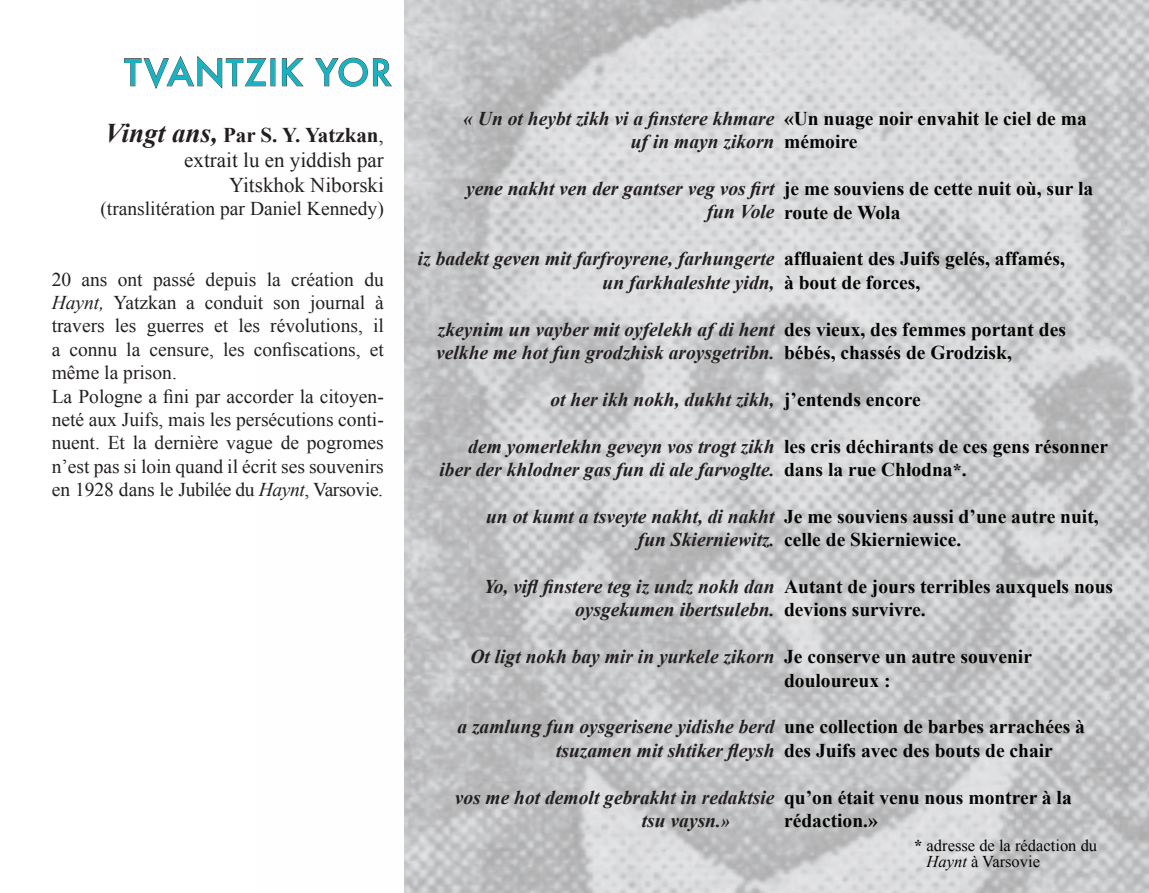
<style>
.page{position:relative;width:1149px;height:893px;background:#fff}
.page>*{position:absolute;margin:0;border:0;box-sizing:border-box;transform-origin:0 0}
.t1{font:500 36px "Futura";letter-spacing:.025em;color:#17b3c2}
.t2{font:21px/25.2px "Times New Roman";color:#231f20;text-align:right}
.t3{font:italic 700 19.5px/23.4px "Times New Roman";color:#231f20;text-align:right}
.t4{font:700 19.5px/23.4px "Times New Roman";color:#040503}
.t5{font:19.5px/23.4px "Times New Roman";color:#231f20}
.t6{font:16.5px/16.5px "Times New Roman";color:#040503}
.s1{font-weight:700;font-style:italic;font-size:27px}
.s2{font-weight:700}
.s3{font-style:italic}
.s4{font-size:18px}
</style>
<div class="page">
<img style="left:404px;top:0;width:744px;height:893px">
<svg style="left:124px;top:55px;width:142px;height:34px"></svg>
<svg style="left:281px;top:58px;width:23px;height:29px"></svg>
<svg style="left:315px;top:57px;width:77px;height:30px"></svg>
<h1 class="t1" style="left:124px;top:48px;width:269px">TVANTZIK YOR</h1>
<p class="t2" style="left:105px;top:122px;width:280px"><span class="s1">Vingt ans,</span> <span class="s2">Par S. Y. Yatzkan</span>, extrait lu en yiddish par<br>Yitskhok Niborski</p>
<p class="t5" style="left:100px;top:197px;width:285px">(translitération par Daniel Kennedy)</p>
<p class="t5" style="left:52px;top:267px;width:333px">20 ans ont passé depuis la création du <span class="s3">Haynt,</span> Yatzkan a conduit son journal à travers les guerres et les révolutions, il a connu la censure, les confiscations, et même la prison.<br>La Pologne a fini par accorder la citoyen&shy;neté aux Juifs, mais les persécutions conti&shy;nuent. Et la dernière vague de pogromes n’est pas si loin quand il écrit ses souvenirs en 1928 dans le Jubilée du <span class="s3">Haynt</span>, Varsovie.</p>
<p class="t3" style="left:463px;top:106px;width:312px">« Un ot heybt zikh vi a finstere khmare uf in mayn zikorn</p>
<p class="t3" style="left:466px;top:176px;width:310px">yene nakht ven der gantser veg vos firt fun Vole</p>
<p class="t3" style="left:417px;top:247px;width:358px">iz badekt geven mit farfroyrene, farhungerte un farkhaleshte yidn,</p>
<p class="t3" style="left:436px;top:317px;width:340px;text-align:left">zkeynim un vayber mit oyfelekh af di hent velkhe me hot fun grodzhisk aroysgetribn.</p>
<p class="t3" style="left:550px;top:387px;width:225px">ot her ikh nokh, dukht zikh,</p>
<p class="t3" style="left:439px;top:434px;width:336px">dem yomerlekhn geveyn vos trogt zikh iber der khlodner gas fun di ale farvoglte.</p>
<p class="t3" style="left:486px;top:504px;width:290px">un ot kumt a tsveyte nakht, di nakht fun Skierniewitz.</p>
<p class="t3" style="left:484px;top:574px;width:292px">Yo, vifl finstere teg iz undz nokh dan oysgekumen ibertsulebn.</p>
<p class="t3" style="left:470px;top:644px;width:305px">Ot ligt nokh bay mir in yurkele zikorn</p>
<p class="t3" style="left:457px;top:715px;width:318px">a zamlung fun oysgerisene yidishe berd tsuzamen mit shtiker fleysh</p>
<p class="t3" style="left:641px;top:785px;width:134px;text-align:left;text-indent:-187px">vos me hot demolt gebrakht in redaktsie tsu vaysn.<span class="s4">»</span></p>
<p class="t4" style="left:783px;top:106px;width:304px">«Un nuage noir envahit le ciel de ma mémoire</p>
<p class="t4" style="left:783px;top:176px;width:310px">je me souviens de cette nuit où, sur la route de Wola</p>
<p class="t4" style="left:783px;top:247px;width:282px">affluaient des Juifs gelés, affamés, à bout de forces,</p>
<p class="t4" style="left:783px;top:317px;width:283px">des vieux, des femmes portant des bébés, chassés de Grodzisk,</p>
<p class="t4" style="left:783px;top:387px;width:138px">j’entends encore</p>
<p class="t4" style="left:783px;top:434px;width:325px">les cris déchirants de ces gens résonner dans la rue Chłodna<span class="s4">*</span>.</p>
<p class="t4" style="left:783px;top:504px;width:316px">Je me souviens aussi d’une autre nuit, celle de Skierniewice.</p>
<p class="t4" style="left:783px;top:574px;width:330px">Autant de jours terribles auxquels nous devions survivre.</p>
<p class="t4" style="left:783px;top:644px;width:249px">Je conserve un autre souvenir douloureux :</p>
<p class="t4" style="left:783px;top:715px;width:302px">une collection de barbes arrachées à des Juifs avec des bouts de chair</p>
<p class="t4" style="left:783px;top:785px;width:289px">qu’on était venu nous montrer à la rédaction.»</p>
<p class="t6" style="left:926px;top:837px;width:172px;text-indent:-12px"><span class="s2">*</span> adresse de la rédaction du<br><span class="s3">Haynt</span> à Varsovie</p>
</div>
